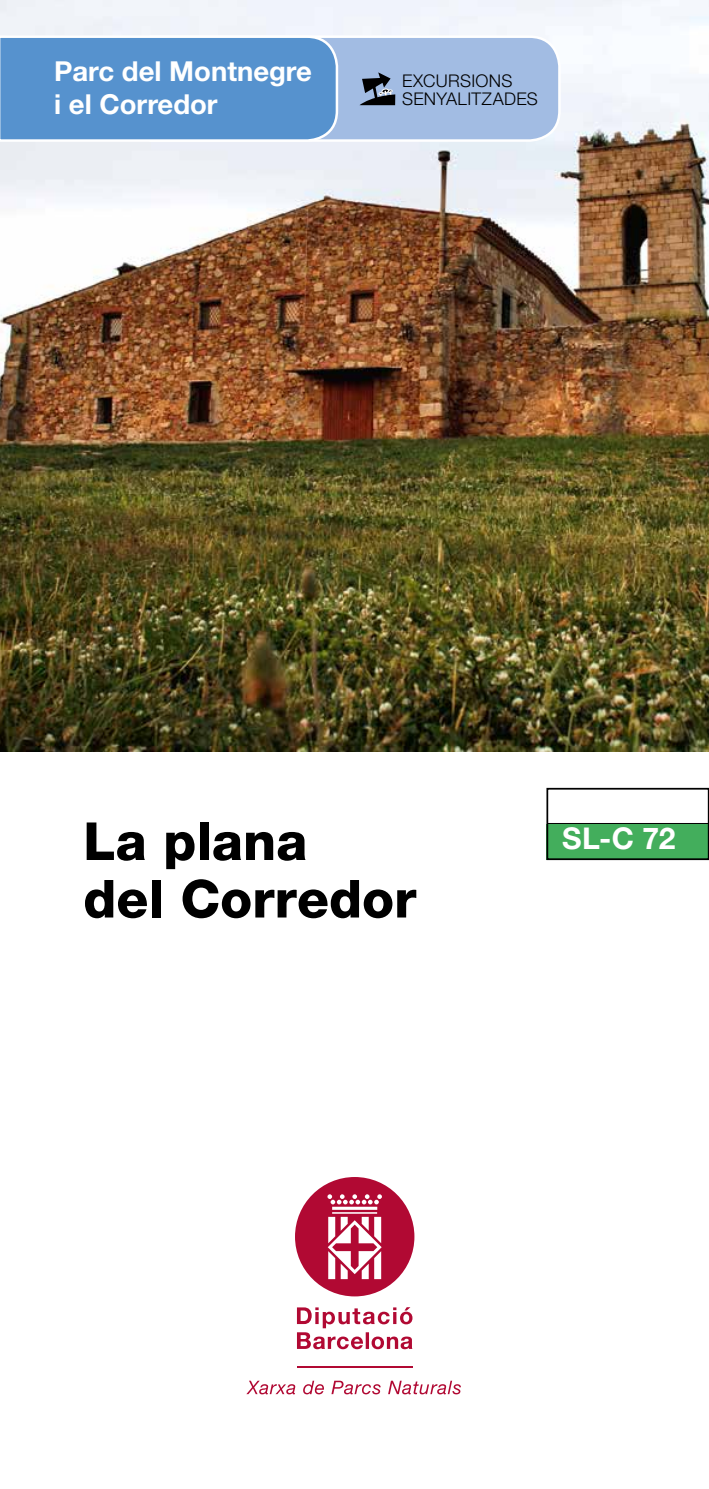
<style>
.page{position:relative;width:709px;height:1489px;background:#fff}
.page>*{position:absolute;margin:0;border:0;box-sizing:border-box;transform-origin:0 0}
.t1{font:800 52.5px/57.5px "Helvetica Neue LT Std";color:#000}
.t2{font:700 30px "Helvetica Neue LT Std";color:#fff}
.t3{font:700 27.5px/33px "Helvetica Neue LT Std";color:#fff}
.t4{font:300 17.5px/18.8px "Helvetica Neue LT Std";letter-spacing:.015em;color:#000}
</style>
<div class="page">
<img style="left:0;top:0;width:709px;height:751px">
<svg style="left:297px;top:1307px;width:115px;height:42px"></svg>
<svg style="left:246px;top:1380px;width:49px;height:14px"></svg>
<svg style="left:303px;top:1380px;width:21px;height:14px"></svg>
<svg style="left:331px;top:1380px;width:49px;height:14px"></svg>
<svg style="left:388px;top:1380px;width:73px;height:14px"></svg>
<hr style="left:297px;top:1365px;width:115px;height:2px;background:#b10933">
<svg style="left:295px;top:1177px;width:119px;height:119px"></svg>
<svg style="left:0;top:34px;width:559px;height:109px;background:#7da8d7"></svg>
<div style="left:547px;top:824px;width:162px;height:35px;background:#43ae5c"></div>
<div style="left:546px;top:787px;width:163px;height:73px;border:2px solid #000"></div>
<hr style="left:547px;top:823px;width:161px;height:1px;background:#000">
<p class="t3" style="left:54px;top:54px;width:259px">Parc del Montnegre i el Corredor</p>
<p class="t4" style="left:402px;top:71px;width:137px">EXCURSIONS<br>SENYALITZADES</p>
<h1 class="t1" style="left:83px;top:812px;width:334px">La plana<br>del Corredor</h1>
<p class="t2" style="left:562px;top:820px;width:115px">SL-C 72</p>
</div>
